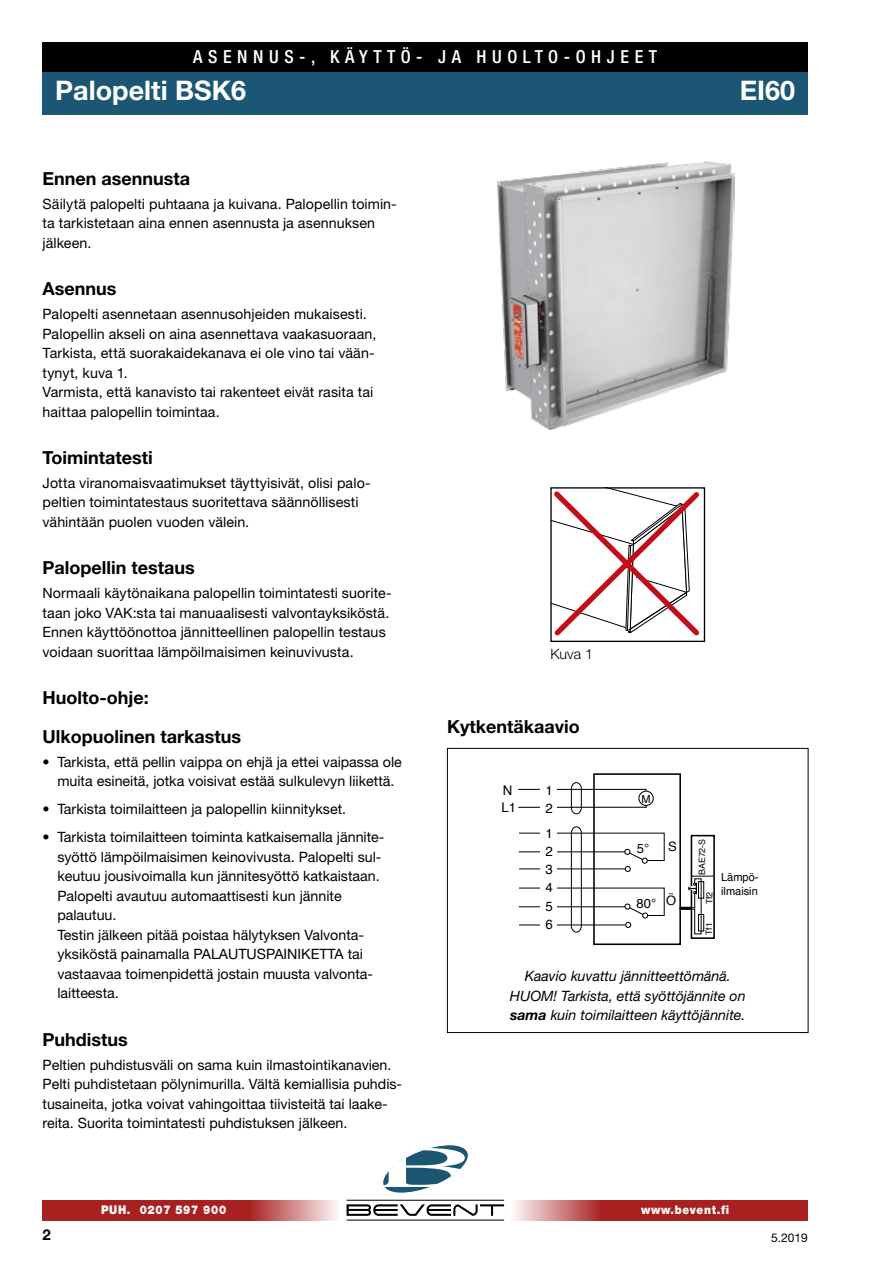
<style>
.page{position:relative;width:893px;height:1263px;background:#fff}
.page>*{position:absolute;margin:0;border:0;box-sizing:border-box;transform-origin:0 0}
.t1{font:700 27px "Helvetica Neue LT Std";color:#fff}
.t2{font:700 18px/39px "Helvetica Neue LT Std";color:#000}
.t3{font:500 condensed 18px "Helvetica Neue LT Std";letter-spacing:.31em;color:#fff}
.t4{font:700 15px "Helvetica Neue LT Std";color:#000}
.t5{font:14.25px/19.5px "Helvetica Neue LT Std";color:#000}
.t6{font:italic 14.25px/19.5px "Helvetica Neue LT Std";color:#000;text-align:center}
.t7{font:300 14.25px "Helvetica Neue LT Std";color:#000}
.t8{font:13.2px/18.3px "Helvetica";color:#000}
.t9{font:13.05px "Helvetica";color:#000}
.t10{font:900 12px "Helvetica Neue LT Std";letter-spacing:.06em;color:#fff;scale:.9 1}
.t11{font:12px "Helvetica Neue LT Std";color:#000}
.t12{font:11.1px/13.2px "Helvetica";color:#000}
.t13{font:8.85px "Helvetica";color:#000}
.s1{font-weight:700}
</style>
<div class="page">
<svg style="left:382px;top:1144px;width:87px;height:50px"></svg>
<svg style="left:347px;top:1204px;width:157px;height:12px"></svg>
<hr style="left:347px;top:1200px;width:157px;height:1px;background:#000">
<hr style="left:347px;top:1220px;width:157px;height:1px;background:#000">
<svg style="left:43px;top:1200px;width:294px;height:20px;background:#b53f40"></svg>
<svg style="left:515px;top:1200px;width:293px;height:20px;background:#b53f40"></svg>
<div style="left:43px;top:43px;width:765px;height:29px;background:#000"></div>
<div style="left:43px;top:72px;width:765px;height:43px;background:#1c5675"></div>
<div style="left:447px;top:748px;width:361px;height:285px;border:1px solid #000"></div>
<div style="left:691px;top:835px;width:24px;height:104px;border:2px solid #000"></div>
<svg style="left:681px;top:876px;width:33px;height:58px"></svg>
<div style="left:593px;top:773px;width:88px;height:172px;border:2px solid #000"></div>
<img style="left:497px;top:162px;width:238px;height:268px">
<svg style="left:550px;top:487px;width:154px;height:153px"></svg>
<svg style="left:518px;top:782px;width:147px;height:151px"></svg>
<p class="t3" style="left:193px;top:46px;width:466px">ASENNUS-, KÄYTTÖ- JA HUOLTO-OHJEET</p>
<h1 class="t1" style="left:55px;top:74px;width:192px">Palopelti BSK6</h1>
<h1 class="t1" style="left:740px;top:74px;width:57px">EI60</h1>
<p class="t2" style="left:43px;top:159px;width:149px">Ennen asennusta</p>
<p class="t5" style="left:43px;top:194px;width:356px">Säilytä palopelti puhtaana ja kuivana. Palopellin toimin&shy;ta tarkistetaan aina ennen asennusta ja asennuksen jälkeen.</p>
<p class="t2" style="left:43px;top:269px;width:76px">Asennus</p>
<p class="t5" style="left:43px;top:304px;width:335px">Palopelti asennetaan asennusohjeiden mukaisesti.<br>Palopellin akseli on aina asennettava vaakasuoraan, Tarkista, että suorakaidekanava ei ole vino tai vään&shy;tynyt, kuva 1.<br>Varmista, että kanavisto tai rakenteet eivät rasita tai haittaa palopellin toimintaa.</p>
<p class="t2" style="left:43px;top:438px;width:112px">Toimintatesti</p>
<p class="t5" style="left:43px;top:473px;width:330px">Jotta viranomaisvaatimukset täyttyisivät, olisi palo&shy;peltien toimintatestaus suoritettava säännöllisesti vähintään puolen vuoden välein.</p>
<p class="t2" style="left:43px;top:548px;width:154px">Palopellin testaus</p>
<p class="t5" style="left:43px;top:583px;width:351px">Normaali käytönaikana palopellin toimintatesti suorite&shy;taan joko VAK:sta tai manuaalisesti valvontayksiköstä.<br>Ennen käyttöönottoa jännitteellinen palopellin testaus voidaan suorittaa lämpöilmaisimen keinuvivusta.</p>
<p class="t2" style="left:43px;top:678px;width:200px">Huolto-ohje:<br>Ulkopuolinen tarkastus</p>
<p class="t5" style="left:43px;top:752px;width:361px;text-align:center">• Tarkista, että pellin vaippa on ehjä ja ettei vaipassa ole muita esineitä, jotka voisivat estää sulkulevyn liikettä.</p>
<p class="t5" style="left:43px;top:799px;width:305px">• Tarkista toimilaitteen ja palopellin kiinnitykset.</p>
<p class="t5" style="left:57px;top:827px;width:329px;text-indent:-15px">• Tarkista toimilaitteen toiminta katkaisemalla jännite&shy;syöttö lämpöilmaisimen keinovivusta. Palopelti sul&shy;keutuu jousivoimalla kun jännitesyöttö katkaistaan.<br>Palopelti avautuu automaattisesti kun jännite palautuu.<br>Testin jälkeen pitää poistaa hälytyksen Valvonta&shy;yksiköstä painamalla PALAUTUSPAINIKETTA tai vastaavaa toimenpidettä jostain muusta valvonta&shy;laitteesta.</p>
<p class="t2" style="left:43px;top:1020px;width:87px">Puhdistus</p>
<p class="t5" style="left:43px;top:1055px;width:361px">Peltien puhdistusväli on sama kuin ilmastointikanavien.<br>Pelti puhdistetaan pölynimurilla. Vältä kemiallisia puhdis&shy;tusaineita, jotka voivat vahingoittaa tiivisteitä tai laake&shy;reita. Suorita toimintatesti puhdistuksen jälkeen.</p>
<p class="t7" style="left:550px;top:645px;width:44px">Kuva 1</p>
<p class="t2" style="left:447px;top:707px;width:134px">Kytkentäkaavio</p>
<p class="t8" style="left:501px;top:781px;width:16px;line-height:17.9px">N<br>L1</p>
<p class="t12" style="left:641px;top:792px;width:11px">M</p>
<p class="t8" style="left:545px;top:780px;width:9px">1<br>2</p>
<p class="t8" style="left:545px;top:823px;width:9px;text-align:justify">1<br>2<br>3<br>4<br>5<br>6</p>
<p class="t9" style="left:637px;top:837px;width:9px">5</p>
<p class="t9" style="left:637px;top:892px;width:16px">80</p>
<p class="t9" style="left:668px;top:835px;width:10px">S</p>
<p class="t9" style="left:666px;top:889px;width:12px">Ö</p>
<p class="t13" style="left:694px;top:875px;width:38px;rotate:-90deg">BAE72-S</p>
<p class="t13" style="left:702px;top:904px;width:14px;rotate:-90deg">Tf2</p>
<p class="t13" style="left:701px;top:935px;width:14px;rotate:-90deg">Tf1</p>
<p class="t12" style="left:721px;top:870px;width:39px">Lämpö&shy;ilmaisin</p>
<p class="t6" style="left:510px;top:966px;width:237px">Kaavio kuvattu jännitteettömänä.<br>HUOM! Tarkista, että syöttöjännite on <span class="s1">sama</span> kuin toimilaitteen käyttöjännite.</p>
<p class="t4" style="left:43px;top:1225px;width:10px">2</p>
<p class="t10" style="left:101px;top:1202px;width:141px">PUH. 0207 597 900</p>
<p class="t10" style="left:641px;top:1202px;width:99px">www.bevent.fi</p>
<p class="t11" style="left:771px;top:1230px;width:38px">5.2019</p>
</div>
